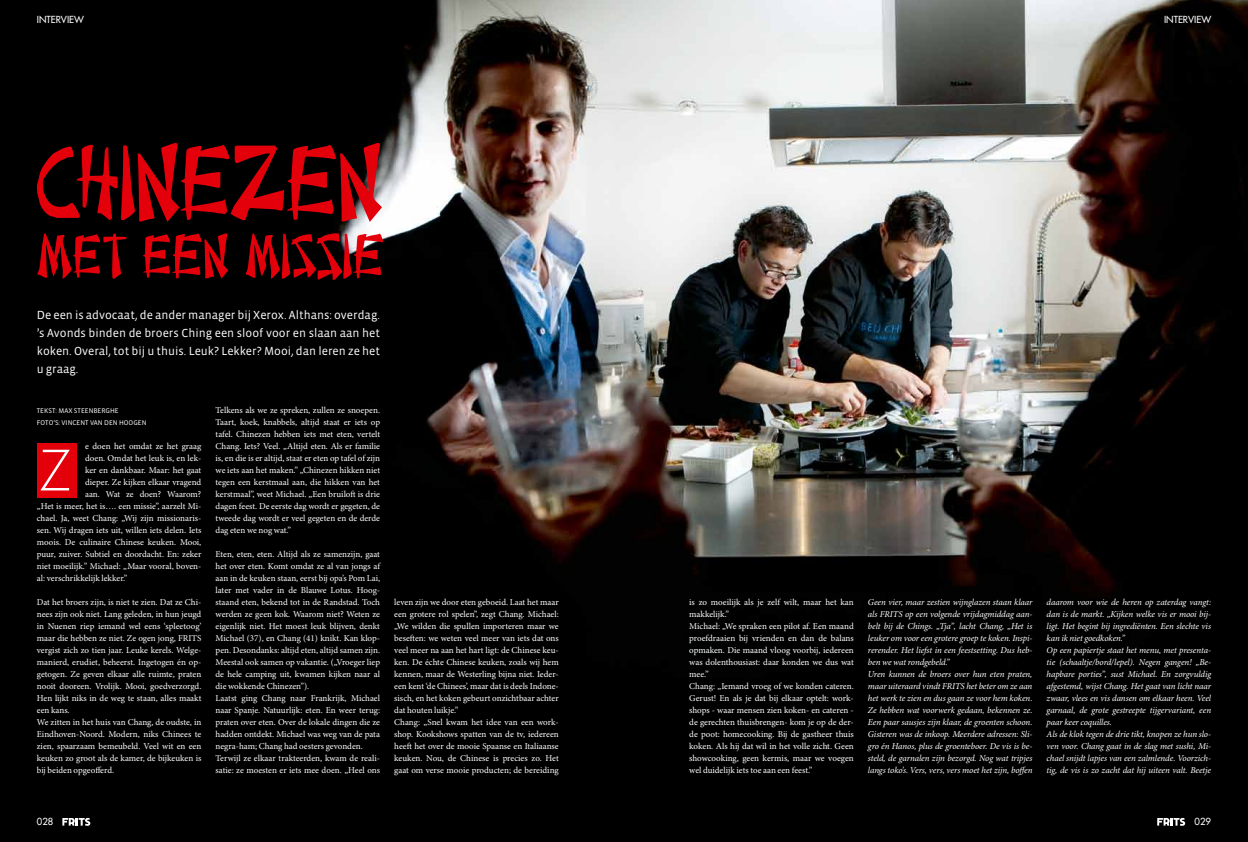
<style>
.page{position:relative;width:1248px;height:842px;background:#fff}
.page>*{position:absolute;margin:0;border:0;box-sizing:border-box;transform-origin:0 0}
.t1{font:300 54px "Futura";color:#fff}
.t2{font:12px/18px "Vista Sans OT";color:#fff;text-align:justify}
.t3{font:9.5px "Futura";color:#fff}
.t4{font:9px/12px "Minion Pro";color:#fff}
.t5{font:italic 9px/12px "Minion Pro";letter-spacing:-.01em;color:#fff}
.t6{font:7px "Vista Sans OT";color:#fff}
</style>
<div class="page">
<img style="left:0;top:0;width:1247px;height:689px">
<svg style="left:37px;top:143px;width:345px;height:79px"></svg>
<svg style="left:37px;top:233px;width:89px;height:46px"></svg>
<svg style="left:143px;top:233px;width:85px;height:46px"></svg>
<svg style="left:246px;top:233px;width:137px;height:47px"></svg>
<div style="left:0;top:689px;width:1247px;height:153px;background:#000"></div>
<svg style="left:1157px;top:818px;width:27px;height:8px"></svg>
<svg style="left:62px;top:818px;width:28px;height:8px"></svg>
<div style="left:37px;top:443px;width:40px;height:54px;background:#e3000b"></div>
<p class="t3" style="left:37px;top:13px;width:49px">INTERVIEW</p>
<p class="t3" style="left:1163px;top:13px;width:49px">INTERVIEW</p>
<h2 class="t2" style="left:37px;top:306px;width:345px">De een is advocaat, de ander manager bij Xerox. Althans: overdag. ’s Avonds binden de broers Ching een sloof voor en slaan aan het koken. Overal, tot bij u thuis. Leuk? Lekker? Mooi, dan leren ze het u graag.</h2>
<p class="t6" style="left:37px;top:407px;width:42px">TEKST: Max stee</p>
<p class="t6" style="left:89px;top:407px;width:30px">nberghe</p>
<p class="t6" style="left:37px;top:419px;width:9px">foto</p>
<p class="t6" style="left:53px;top:419px;width:95px">’s: vincent van den hoogen</p>
<h1 class="t1" style="left:40px;top:438px;width:32px">Z</h1>
<p class="t4" style="left:85px;top:440px;width:118px">e doen het omdat ze het graag</p>
<p class="t4" style="left:85px;top:452px;width:118px">doen. Omdat het leuk is, en lek-</p>
<p class="t4" style="left:85px;top:464px;width:118px">ker en dankbaar. Maar: het gaat</p>
<p class="t4" style="left:85px;top:476px;width:118px">dieper. Ze kijken elkaar vragend</p>
<p class="t4" style="left:85px;top:488px;width:118px">aan. Wat ze doen? Waarom?</p>
<p class="t4" style="left:37px;top:500px;width:166px">„Het is meer, het is…. een missie”, aarzelt Mi-</p>
<p class="t4" style="left:37px;top:512px;width:166px">chael. Ja, weet Chang: „Wij zijn missionaris-</p>
<p class="t4" style="left:37px;top:524px;width:166px">sen. Wij dragen iets uit, willen iets delen. Iets</p>
<p class="t4" style="left:37px;top:536px;width:166px">moois. De culinaire Chinese keuken. Mooi,</p>
<p class="t4" style="left:37px;top:548px;width:166px">puur, zuiver. Subtiel en doordacht. En: zeker</p>
<p class="t4" style="left:37px;top:560px;width:166px">niet moeilijk.” Michael: „Maar vooral, boven-</p>
<p class="t4" style="left:37px;top:572px;width:92px">al: verschrikkelijk lekker.”</p>
<p class="t4" style="left:37px;top:596px;width:166px">Dat het broers zijn, is niet te zien. Dat ze Chi&shy;nees zijn ook niet. Lang geleden, in hun jeugd in Nuenen riep iemand wel eens ‘spleetoog’ maar die hebben ze niet. Ze ogen jong, FRITS vergist zich zo tien jaar. Leuke kerels. Welge&shy;manierd, erudiet, beheerst. Ingetogen én op&shy;getogen. Ze geven elkaar alle ruimte, praten nooit dooreen. Vrolijk. Mooi, goedverzorgd.<br>Hen lijkt niks in de weg te staan, alles maakt een kans.<br>We zitten in het huis van Chang, de oudste, in Eindhoven-Noord. Modern, niks Chinees te zien, spaarzaam bemeubeld. Veel wit en een keuken zo groot als de kamer, de bijkeuken is bij beiden opgeofferd.</p>
<p class="t4" style="left:215px;top:404px;width:166px;text-align:justify">Telkens als we ze spreken, zullen ze snoepen.<br>Taart, koek, knabbels, altijd staat er iets op tafel. Chinezen hebben iets met eten, vertelt Chang. Iets? Veel. „Altijd eten. Als er familie is, en die is er altijd, staat er eten op tafel of zijn we iets aan het maken.” „Chinezen hikken niet tegen een kerstmaal aan, die hikken van het kerstmaal”, weet Michael. „Een bruiloft is drie dagen feest. De eerste dag wordt er gegeten, de tweede dag wordt er veel gegeten en de derde dag eten we nog wat.”</p>
<p class="t4" style="left:215px;top:548px;width:166px">Eten, eten, eten. Altijd als ze samenzijn, gaat het over eten. Komt omdat ze al van jongs af aan in de keuken staan, eerst bij opa’s Pom Lai, later met vader in de Blauwe Lotus. Hoog&shy;staand eten, bekend tot in de Randstad. Toch werden ze geen kok. Waarom niet? Weten ze eigenlijk niet. Het moest leuk blijven, denkt Michael (37), en Chang (41) knikt. Kan klop&shy;pen. Desondanks: altijd eten, altijd samen zijn.<br>Meestal ook samen op vakantie. („Vroeger liep de hele camping uit, kwamen kijken naar al die wokkende Chinezen”).<br>Laatst ging Chang naar Frankrijk, Michael naar Spanje. Natuurlijk: eten. En weer terug: praten over eten. Over de lokale dingen die ze hadden ontdekt. Michael was weg van de pata negra-ham; Chang had oesters gevonden.<br>Terwijl ze elkaar trakteerden, kwam de reali&shy;satie: ze moesten er iets mee doen. „Heel ons</p>
<p class="t4" style="left:689px;top:596px;width:166px">is zo moeilijk als je zelf wilt, maar het kan makkelijk.”<br>Michael: „We spraken een pilot af. Een maand proefdraaien bij vrienden en dan de balans opmaken. Die maand vloog voorbij, iedereen was dolenthousiast: daar konden we dus wat mee.”<br>Chang: „Iemand vroeg of we konden cateren.<br>Gerust! En als je dat bij elkaar optelt: work&shy;shops - waar mensen zien koken- en cateren - de gerechten thuisbrengen- kom je op de der&shy;de poot: homecooking. Bij de gastheer thuis koken. Als hij dat wil in het volle zicht. Geen showcooking, geen kermis, maar we voegen wel duidelijk iets toe aan een feest.”</p>
<p class="t5" style="left:867px;top:596px;width:166px">Geen vier, maar zestien wijnglazen staan klaar als FRITS op een volgende vrijdagmiddag aan&shy;belt bij de Chings. „Tja”, lacht Chang, „Het is leuker om voor een grotere groep te koken. Inspi&shy;rerender. Het liefst in een feestsetting. Dus heb&shy;ben we wat rondgebeld.”<br>Uren kunnen de broers over hun eten praten, maar uiteraard vindt FRITS het beter om ze aan het werk te zien en dus gaan ze voor hem koken.<br>Ze hebben wat voorwerk gedaan, bekennen ze.<br>Een paar sausjes zijn klaar, de groenten schoon.<br>Gisteren was de inkoop. Meerdere adressen: Sli&shy;gro én Hanos, plus de groenteboer. De vis is be&shy;steld, de garnalen zijn bezorgd. Nog wat tripjes langs toko’s. Vers, vers, vers moet het zijn, boffen</p>
<p class="t4" style="left:394px;top:596px;width:166px">leven zijn we door eten geboeid. Laat het maar een grotere rol spelen”, zegt Chang. Michael: „We wilden die spullen importeren maar we beseften: we weten veel meer van iets dat ons veel meer na aan het hart ligt: de Chinese keu&shy;ken. De échte Chinese keuken, zoals wij hem kennen, maar de Westerling bijna niet. Ieder&shy;een kent ‘de Chinees’, maar dat is deels Indone&shy;sisch, en het koken gebeurt onzichtbaar achter dat houten luikje.”<br>Chang: „Snel kwam het idee van een work&shy;shop. Kookshows spatten van de tv, iedereen heeft het over de mooie Spaanse en Italiaanse keuken. Nou, de Chinese is precies zo. Het gaat om verse mooie producten; de bereiding</p>
<p class="t5" style="left:1046px;top:596px;width:166px">daarom voor wie de heren op zaterdag vangt: dan is de markt. „Kijken welke vis er mooi bij&shy;ligt. Het begint bij ingrediënten. Een slechte vis kan ik niet goedkoken.”<br>Op een papiertje staat het menu, met presenta&shy;tie (schaaltje/bord/lepel). Negen gangen! „Be&shy;hapbare porties”, sust Michael. En zorgvuldig afgestemd, wijst Chang. Het gaat van licht naar zwaar, vlees en vis dansen om elkaar heen. Veel garnaal, de grote gestreepte tijgervariant, een paar keer coquilles.<br>Als de klok tegen de drie tikt, knopen ze hun slo&shy;ven voor. Chang gaat in de slag met sushi, Mi&shy;chael snijdt lapjes van een zalmlende. Voorzich&shy;tig, de vis is zo zacht dat hij uiteen valt. Beetje</p>
<p class="t3" style="left:37px;top:816px;width:18px">028</p>
<p class="t3" style="left:1194px;top:816px;width:18px">029</p>
</div>
